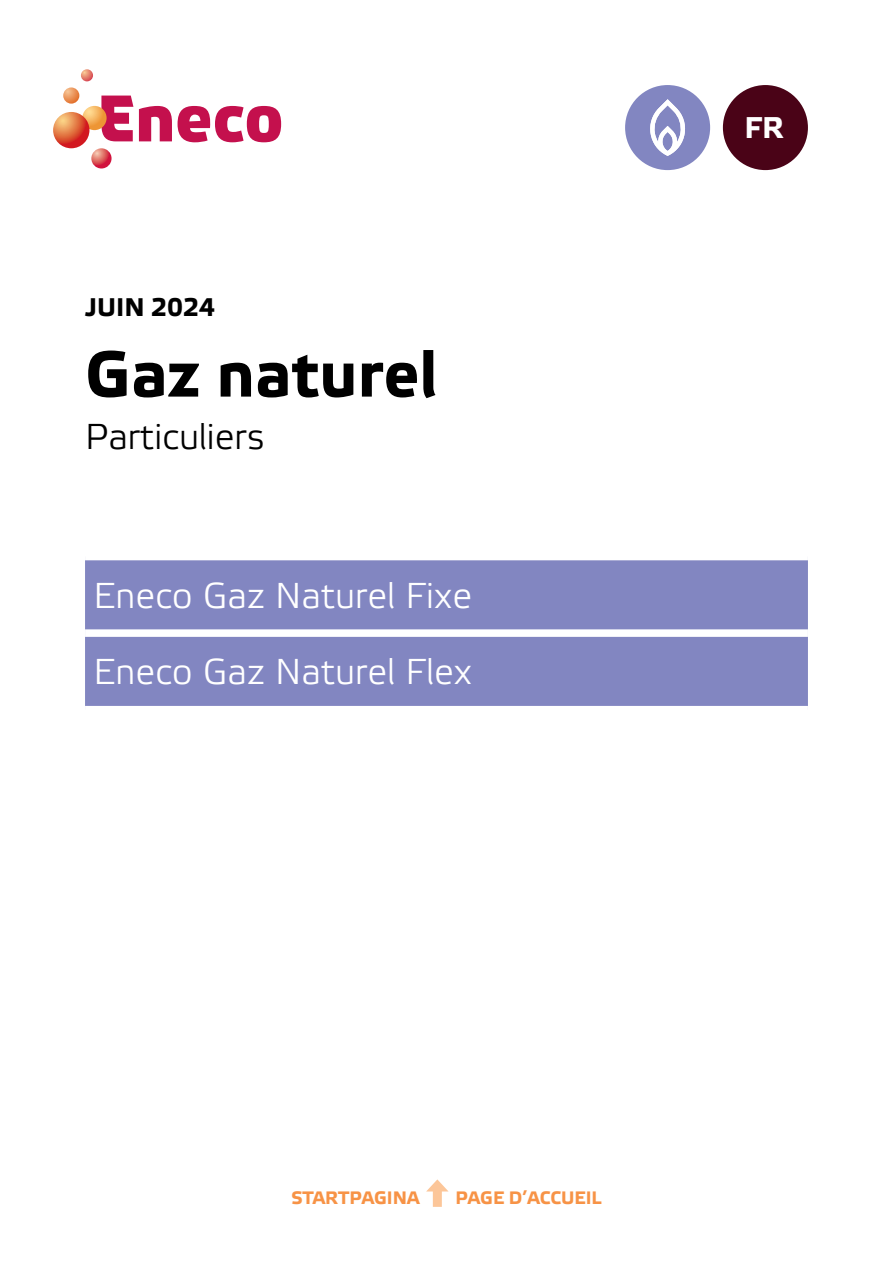
<style>
.page{position:relative;width:893px;height:1263px;background:#fff}
.page>*{position:absolute;margin:0;border:0;box-sizing:border-box;transform-origin:0 0}
.t1{font:700 64.5px "Etelka Text";color:#000}
.t2{font:300 36px/76.5px "Etelka";color:#fff}
.t3{font:300 36px "Etelka";color:#000}
.t4{font:700 30px "Etelka Text";color:#fff}
.t5{font:700 25.5px "Etelka Text";color:#000}
.t6{font:700 18px "Etelka Text";color:#f79346}
</style>
<div class="page">
<svg style="left:101px;top:96px;width:180px;height:46px"></svg>
<svg style="left:82px;top:106px;width:25px;height:24px"></svg>
<svg style="left:53px;top:112px;width:36px;height:36px"></svg>
<svg style="left:91px;top:148px;width:21px;height:20px"></svg>
<svg style="left:81px;top:69px;width:12px;height:12px"></svg>
<svg style="left:63px;top:87px;width:16px;height:17px"></svg>
<div style="left:433px;top:1187px;width:9px;height:20px;background:#fcc699"></div>
<svg style="left:427px;top:1179px;width:21px;height:12px"></svg>
<div style="left:85px;top:560px;width:723px;height:146px;background:#8286c1"></div>
<div style="left:85px;top:629px;width:723px;height:8px;background:#fff"></div>
<div style="left:625px;top:85px;width:85px;height:85px;background:#8286c1;border-radius:50%"></div>
<svg style="left:650px;top:99px;width:35px;height:57px"></svg>
<div style="left:723px;top:85px;width:85px;height:85px;background:#4a0317;border-radius:50%"></div>
<p class="t5" style="left:85px;top:291px;width:132px">JUIN 2024</p>
<h1 class="t1" style="left:85px;top:334px;width:354px">Gaz naturel</h1>
<p class="t3" style="left:85px;top:415px;width:181px">Particuliers</p>
<p class="t2" style="left:94px;top:558px;width:380px">Eneco Gaz Naturel Fixe<br>Eneco Gaz Naturel Flex</p>
<p class="t4" style="left:744px;top:109px;width:41px">FR</p>
<p class="t6" style="left:291px;top:1186px;width:130px">STARTPAGINA</p>
<p class="t6" style="left:456px;top:1186px;width:147px">PAGE D’ACCUEIL</p>
</div>
